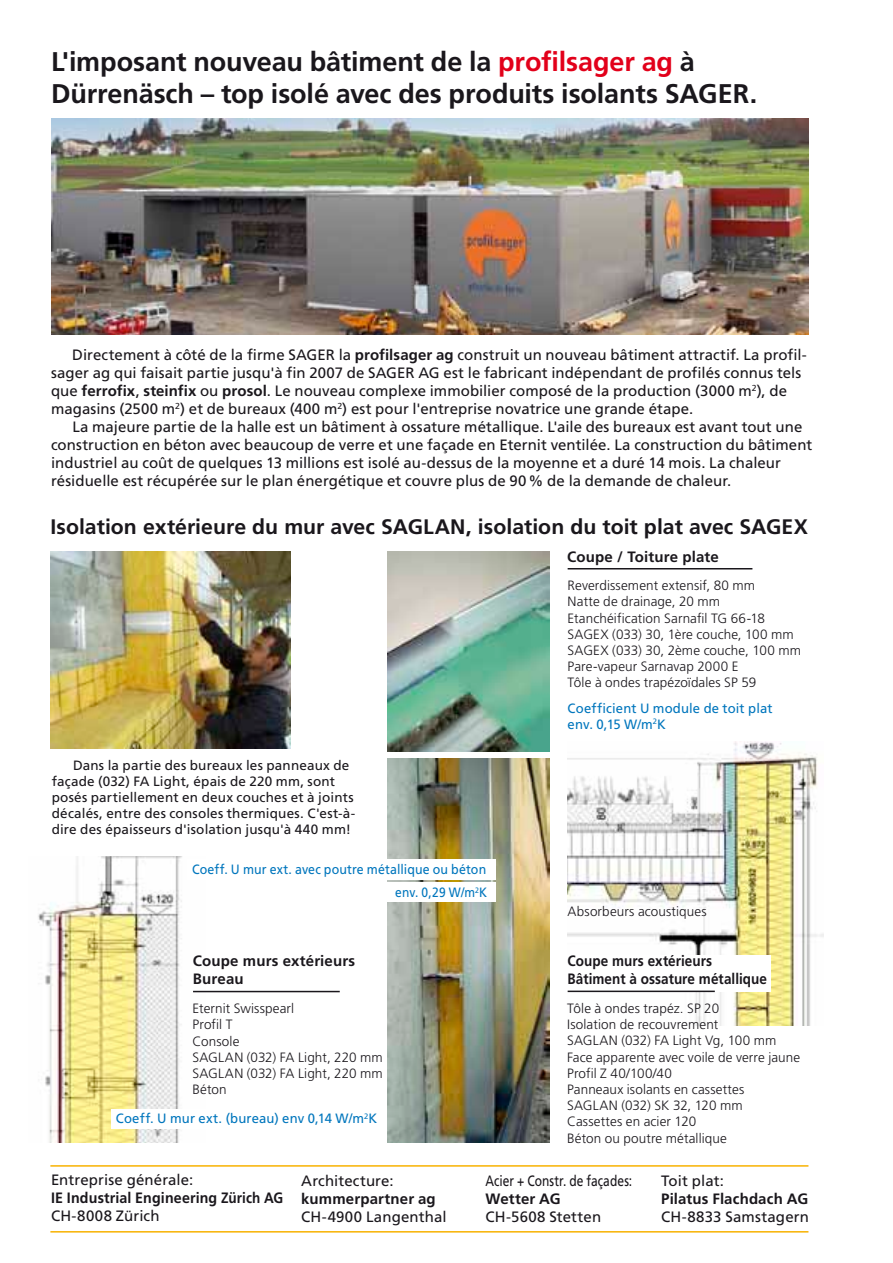
<style>
.page{position:relative;width:893px;height:1263px;background:#fff}
.page>*{position:absolute;margin:0;border:0;box-sizing:border-box;transform-origin:0 0}
.t1{font:700 27px/32px "Frutiger LT Std";letter-spacing:-.005em;color:#1a171c}
.t2{font:700 21px "Frutiger LT Std";color:#1a171c}
.t3{font:15px/18px "Frutiger LT Std";letter-spacing:.005em;color:#1a171c}
.t4{font:700 15px/18px "Frutiger LT Std";letter-spacing:.01em;color:#1a171c}
.t5{font:700 15px/18px "Frutiger LT Std";letter-spacing:.01em;color:#1a171c;scale:.9 1}
.t6{font:700 15px "Frutiger LT Std";letter-spacing:.01em;color:#1a171c;scale:.95 1}
.t7{font:15px "Frutiger LT Std";letter-spacing:.005em;color:#1a171c;scale:.8 1}
.t8{font:300 13.5px/16.2px "Frutiger LT Std";letter-spacing:.01em;color:#1a171c}
.t9{font:13.5px/16.2px "Frutiger LT Std";letter-spacing:.015em;color:#1a171c}
.t10{font:13.5px/16.2px "Frutiger LT Std";letter-spacing:.01em;color:#0076bd}
.t11{font:13.5px "Frutiger LT Std";letter-spacing:.01em;color:#0076bd;scale:.92 1}
.t12{font:13.5px "Frutiger LT Std";letter-spacing:.01em;color:#0076bd;scale:.89 1}
.s1{color:#e2001a}
.s2{font-weight:700}
</style>
<div class="page">
<hr style="left:50px;top:1165px;width:758px;height:2px;background:#f8b200">
<hr style="left:50px;top:1231px;width:758px;height:1px;background:#f8b200">
<img style="left:38px;top:856px;width:168px;height:287px">
<img style="left:568px;top:742px;width:255px;height:283px">
<div style="left:567px;top:955px;width:203px;height:37px;background:#fff"></div>
<img style="left:51px;top:551px;width:240px;height:198px">
<img style="left:388px;top:552px;width:162px;height:199px">
<img style="left:388px;top:759px;width:162px;height:384px">
<div style="left:188px;top:859px;width:308px;height:20px;background:#fff"></div>
<div style="left:112px;top:1109px;width:272px;height:19px;background:#fff"></div>
<hr style="left:568px;top:568px;width:184px;height:1px;background:#1a171c">
<hr style="left:193px;top:991px;width:147px;height:1px;background:#1a171c">
<hr style="left:568px;top:990px;width:147px;height:2px;background:#1a171c">
<img style="left:51px;top:119px;width:757px;height:216px">
<div style="left:388px;top:882px;width:108px;height:20px;background:#fff"></div>
<h1 class="t1" style="left:51px;top:46px;width:708px">L'imposant nouveau bâtiment de la <span class="s1">profilsager ag</span> à<br>Dürrenäsch – top isolé avec des produits isolants SAGER.</h1>
<p class="t3" style="left:51px;top:346px;width:757px;text-indent:21px">Directement à côté de la firme SAGER la <span class="s2">profilsager ag</span> construit un nouveau bâtiment attractif. La profil&shy;sager ag qui faisait partie jusqu'à fin 2007 de SAGER AG est le fabricant indépendant de profilés connus tels que <span class="s2">ferrofix</span>, <span class="s2">steinfix</span> ou <span class="s2">prosol</span>. Le nouveau complexe immobilier composé de la production (3000 m<sup>2</sup>), de magasins (2500 m<sup>2</sup>) et de bureaux (400 m<sup>2</sup>) est pour l'entreprise novatrice une grande étape.</p>
<p class="t3" style="left:51px;top:418px;width:763px;text-indent:21px">La majeure partie de la halle est un bâtiment à ossature métallique. L'aile des bureaux est avant tout une construction en béton avec beaucoup de verre et une façade en Eternit ventilée. La construction du bâtiment industriel au coût de quelques 13 millions est isolé au-dessus de la moyenne et a duré 14 mois. La chaleur résiduelle est récupérée sur le plan énergétique et couvre plus de 90% de la demande de chaleur.</p>
<h2 class="t2" style="left:50px;top:514px;width:759px">Isolation extérieure du mur avec SAGLAN, isolation du toit plat avec SAGEX</h2>
<p class="t4" style="left:567px;top:548px;width:153px">Coupe / Toiture plate</p>
<p class="t8" style="left:568px;top:578px;width:235px">Reverdissement extensif, 80 mm<br>Natte de drainage, 20 mm<br>Etanchéification Sarnafil TG 66-18<br>SAGEX (033) 30, 1ère couche, 100 mm<br>SAGEX (033) 30, 2ème couche, 100 mm<br>Pare-vapeur Sarnavap 2000 E<br>Tôle à ondes trapézoïdales SP 59</p>
<p class="t9" style="left:52px;top:757px;width:305px;text-indent:21px">Dans la partie des bureaux les panneaux de façade (032) FA Light, épais de 220 mm, sont posés partiellement en deux couches et à joints décalés, entre des consoles thermiques. C'est-à&shy;dire des épaisseurs d'isolation jusqu'à 440 mm!</p>
<p class="t11" style="left:192px;top:861px;width:321px">Coeff. U mur ext. avec poutre métallique ou béton</p>
<p class="t12" style="left:395px;top:884px;width:105px">env. 0,29 W/m<sup>2</sup>K</p>
<p class="t4" style="left:193px;top:952px;width:164px">Coupe murs extérieurs<br>Bureau</p>
<p class="t8" style="left:193px;top:1000px;width:192px">Eternit Swisspearl<br>Profil T<br>Console<br>SAGLAN (032) FA Light, 220 mm<br>SAGLAN (032) FA Light, 220 mm<br>Béton</p>
<p class="t10" style="left:116px;top:1110px;width:263px">Coeff. U mur ext. (bureau) env 0,14 W/m<sup>2</sup>K</p>
<p class="t10" style="left:568px;top:700px;width:206px">Coefficient U module de toit plat env. 0,15 W/m<sup>2</sup>K</p>
<p class="t8" style="left:568px;top:904px;width:140px">Absorbeurs acoustiques</p>
<p class="t5" style="left:567px;top:952px;width:223px">Coupe murs extérieurs<br>Bâtiment à ossature métallique</p>
<p class="t8" style="left:567px;top:1000px;width:234px">Tôle à ondes trapéz. SP 20<br>Isolation de recouvrement<br>SAGLAN (032) FA Light Vg, 100 mm<br>Face apparente avec voile de verre jaune<br>Profil Z 40/100/40<br>Panneaux isolants en cassettes<br>SAGLAN (032) SK 32, 120 mm<br>Cassettes en acier 120<br>Béton ou poutre métallique</p>
<p class="t3" style="left:51px;top:1171px;width:144px">Entreprise générale:</p>
<p class="t6" style="left:51px;top:1189px;width:246px">IE Industrial Engineering Zürich AG</p>
<p class="t3" style="left:51px;top:1207px;width:110px">CH-8008 Zürich</p>
<p class="t3" style="left:301px;top:1172px;width:94px">Architecture:</p>
<p class="t4" style="left:301px;top:1190px;width:136px">kummerpartner ag</p>
<p class="t3" style="left:301px;top:1208px;width:147px">CH-4900 Langenthal</p>
<p class="t7" style="left:485px;top:1171px;width:185px">Acier + Constr. de façades:</p>
<p class="t4" style="left:485px;top:1189px;width:77px">Wetter AG</p>
<p class="t3" style="left:485px;top:1207px;width:117px">CH-5608 Stetten</p>
<p class="t3" style="left:661px;top:1171px;width:64px">Toit plat:</p>
<p class="t4" style="left:661px;top:1189px;width:149px">Pilatus Flachdach AG</p>
<p class="t3" style="left:661px;top:1207px;width:149px">CH-8833 Samstagern</p>
</div>
